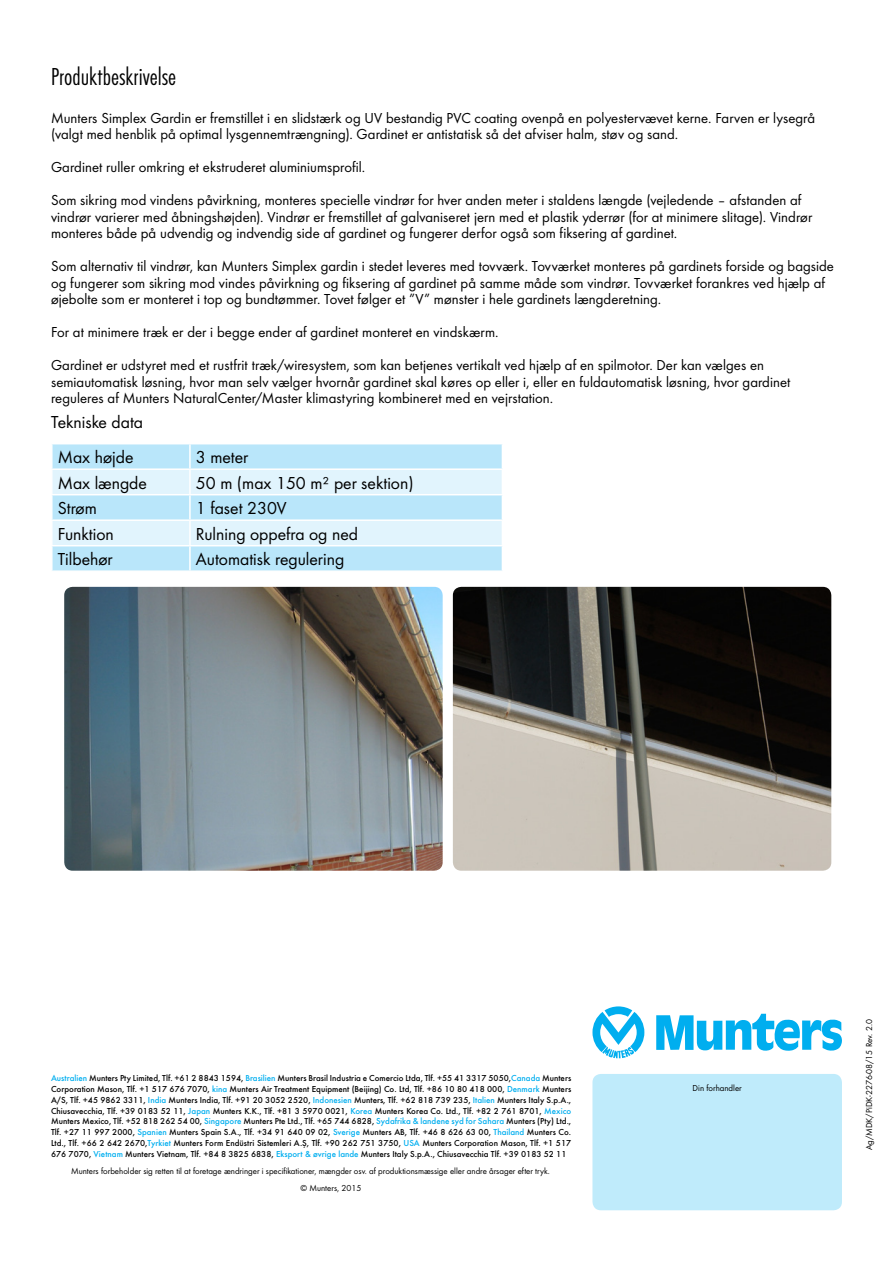
<style>
.page{position:relative;width:893px;height:1263px;background:#fff}
.page>*{position:absolute;margin:0;border:0;box-sizing:border-box;transform-origin:0 0}
.t1{font:300 25.5px "Futura Con";color:#000}
.t2{font:18px "Futura Boo";color:#000}
.t3{font:15px/16.5px "Futura Boo";letter-spacing:.005em;color:#000}
.t4{font:500 9px/10.8px "Futura";color:#000101;text-align:justify}
.t5{font:9px "Futura Boo";color:#000}
.s1{color:#00aeef}
</style>
<div class="page">
<svg style="left:52px;top:444px;width:450px;height:126px;background:#ccecfb"></svg>
<img style="left:453px;top:587px;width:378px;height:284px">
<img style="left:64px;top:587px;width:379px;height:284px">
<div style="left:592px;top:1074px;width:250px;height:136px;background:#bfebfb;border-radius:9px"></div>
<svg style="left:656px;top:1014px;width:186px;height:37px"></svg>
<svg style="left:592px;top:1006px;width:52px;height:52px"></svg>
<p class="t1" style="left:51px;top:62px;width:127px">Produktbeskrivelse</p>
<p class="t3" style="left:51px;top:110px;width:766px">Munters Simplex Gardin er fremstillet i en slidstærk og UV bestandig PVC coating ovenpå en polyestervævet kerne. Farven er lysegrå (valgt med henblik på optimal lysgennemtrængning). Gardinet er antistatisk så det afviser halm, støv og sand.</p>
<p class="t3" style="left:51px;top:159px;width:316px">Gardinet ruller omkring et ekstruderet aluminiumsprofil.</p>
<p class="t3" style="left:51px;top:192px;width:763px">Som sikring mod vindens påvirkning, monteres specielle vindrør for hver anden meter i staldens længde (vejledende – afstanden af vindrør varierer med åbningshøjden). Vindrør er fremstillet af galvaniseret jern med et plastik yderrør (for at minimere slitage). Vindrør monteres både på udvendig og indvendig side af gardinet og fungerer derfor også som fiksering af gardinet.</p>
<p class="t3" style="left:51px;top:258px;width:784px">Som alternativ til vindrør, kan Munters Simplex gardin i stedet leveres med tovværk. Tovværket monteres på gardinets forside og bagside og fungerer som sikring mod vindes påvirkning og fiksering af gardinet på samme måde som vindrør. Tovværket forankres ved hjælp af øjebolte som er monteret i top og bundtømmer. Tovet følger et ”V” mønster i hele gardinets længderetning.</p>
<p class="t3" style="left:51px;top:324px;width:449px">For at minimere træk er der i begge ender af gardinet monteret en vindskærm.</p>
<p class="t3" style="left:51px;top:357px;width:741px">Gardinet er udstyret med et rustfrit træk/wiresystem, som kan betjenes vertikalt ved hjælp af en spilmotor. Der kan vælges en semiautomatisk løsning, hvor man selv vælger hvornår gardinet skal køres op eller i, eller en fuldautomatisk løsning, hvor gardinet reguleres af Munters NaturalCenter/Master klimastyring kombineret med en vejrstation.</p>
<p class="t2" style="left:51px;top:411px;width:94px">Tekniske data</p>
<p class="t2" style="left:58px;top:446px;width:77px">Max højde</p>
<p class="t2" style="left:196px;top:446px;width:54px">3 meter</p>
<p class="t2" style="left:58px;top:472px;width:91px">Max længde</p>
<p class="t2" style="left:196px;top:472px;width:219px">50 m (max 150 m² per sektion)</p>
<p class="t2" style="left:58px;top:497px;width:41px">Strøm</p>
<p class="t2" style="left:196px;top:497px;width:92px">1 faset 230V</p>
<p class="t2" style="left:58px;top:523px;width:58px">Funktion</p>
<p class="t2" style="left:196px;top:523px;width:164px">Rulning oppefra og ned</p>
<p class="t2" style="left:58px;top:548px;width:56px">Tilbehør</p>
<p class="t2" style="left:196px;top:548px;width:150px">Automatisk regulering</p>
<p class="t4" style="left:51px;top:1073px;width:522px"><span class="s1">Australien</span> Munters Pty Limited, Tlf. +61 2 8843 1594, <span class="s1">Brasilien</span> Munters Brasil Industria e Comercio Ltda, Tlf. +55 41 3317 5050,<span class="s1">Canada</span> Munters Corporation Mason, Tlf. +1 517 676 7070, <span class="s1">kina</span> Munters Air Treatment Equipment (Beijing) Co. Ltd, Tlf. +86 10 80 418 000, <span class="s1">Denmark</span> Munters A/S, Tlf. +45 9862 3311, <span class="s1">India</span> Munters India, Tlf. +91 20 3052 2520, <span class="s1">Indonesien</span> Munters, Tlf. +62 818 739 235, <span class="s1">Italien</span> Munters Italy S.p.A., Chiusavecchia, Tlf. +39 0183 52 11, <span class="s1">Japan</span> Munters K.K., Tlf. +81 3 5970 0021, <span class="s1">Korea</span> Munters Korea Co. Ltd., Tlf. +82 2 761 8701, <span class="s1">Mexico </span>Munters Mexico, Tlf. +52 818 262 54 00, <span class="s1">Singapore</span> Munters Pte Ltd., Tlf. +65 744 6828, <span class="s1">Sydafrika &amp; landene syd for Sahara</span> Munters (Pty) Ltd., Tlf. +27 11 997 2000, <span class="s1">Spanien</span> Munters Spain S.A., Tlf. +34 91 640 09 02, <span class="s1">Sverige</span> Munters AB, Tlf. +46 8 626 63 00, <span class="s1">Thailand</span> Munters Co.<br>Ltd., Tlf. +66 2 642 2670,<span class="s1">Tyrkiet</span> Munters Form Endüstri Sistemleri A.Ş, Tlf. +90 262 751 3750, <span class="s1">USA</span> Munters Corporation Mason, Tlf. +1 517<br>676 7070, <span class="s1">Vietnam</span> Munters Vietnam, Tlf. +84 8 3825 6838, <span class="s1">Eksport &amp; øvrige lande</span> Munters Italy S.p.A., Chiusavecchia Tlf. +39 0183 52 11</p>
<p class="t5" style="left:71px;top:1165px;width:480px">Munters forbeholder sig retten til at foretage ændringer i specifikationer, mængder osv. af produktionsmæssige eller andre årsager efter tryk.</p>
<p class="t5" style="left:300px;top:1182px;width:62px">© Munters, 2015</p>
<p class="t5" style="left:693px;top:1082px;width:51px">Din forhandler</p>
<p class="t5" style="left:864px;top:1150px;width:132px;rotate:-90deg">Ag/MDK/PiDK-2276-08/15 Rev. 2.0</p>
</div>
